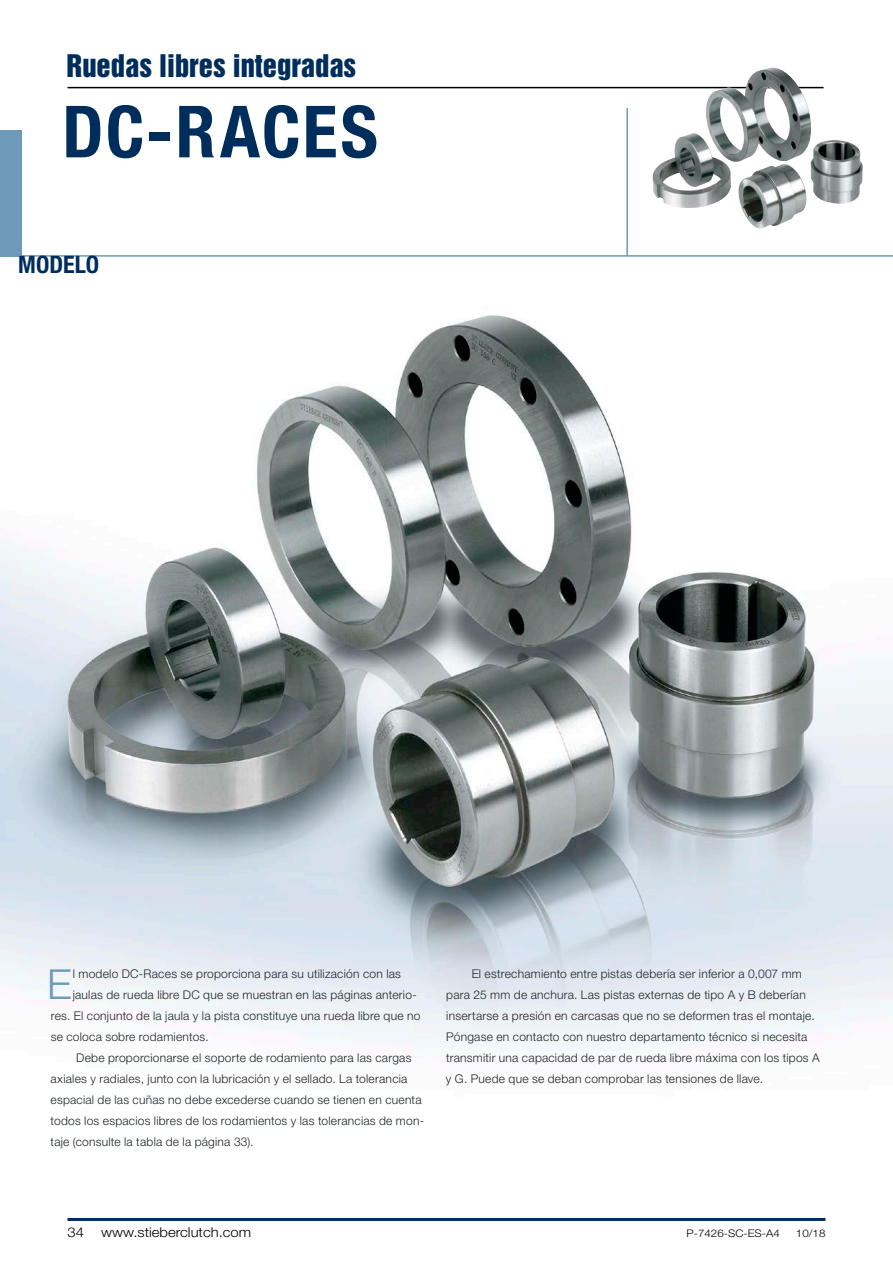
<style>
.page{position:relative;width:893px;height:1263px;background:#fff}
.page>*{position:absolute;margin:0;border:0;box-sizing:border-box;transform-origin:0 0}
.Headline_Big{font:700 condensed 72px "Helvetica Neue LT Std";letter-spacing:.03em;color:#002e5c}
.Fließtext_Initial{font:300 41.4px "Helvetica Neue LT Std";color:#6c9ab8}
.t1{font:28.5px "Helvetica Inserat LT Std";color:#002e5c}
.Headline_Blau{font:700 condensed 24px "Helvetica Neue LT Std";color:#002e5c}
.t2{font:300 13.5px "Helvetica Neue LT Std";color:#000;scale:1.1 1}
.Fließtext_Schwarz_Ei{font:300 12px/21px "Helvetica Neue LT Std";letter-spacing:.02em;color:#1f2427}
.Fließtext_Initial-2{font:300 12px "Helvetica Neue LT Std";letter-spacing:.02em;color:#1f2427}
.t3{font:300 10.5px "Helvetica Neue LT Std";color:#000;scale:1.1 1}
</style>
<div class="page">
<hr style="left:68px;top:87px;width:756px;height:1px;background:#000">
<hr style="left:626px;top:108px;width:2px;height:148px;background:#6c9ab8">
<hr style="left:0;top:255px;width:893px;height:2px;background:#6c9ab8">
<div style="left:0;top:130px;width:21px;height:126px;background:#6c9ab8"></div>
<img style="left:652px;top:68px;width:211px;height:161px">
<img style="left:1px;top:315px;width:892px;height:736px">
<hr style="left:68px;top:1218px;width:757px;height:3px;background:#002e5c">
<p class="t1" style="left:67px;top:49px;width:291px">Ruedas libres integradas</p>
<p class="Headline_Big" style="left:62px;top:88px;width:317px">DC-RACES</p>
<p class="Headline_Blau" style="left:18px;top:250px;width:82px">MODELO</p>
<p class="Fließtext_Initial" style="left:47px;top:959px;width:26px">E</p>
<p class="Fließtext_Initial-2" style="left:73px;top:966px;width:330px">l modelo DC-Races se proporciona para su utilización con las</p>
<p class="Fließtext_Initial-2" style="left:73px;top:987px;width:346px">jaulas de rueda libre DC que se muestran en las páginas anterio-</p>
<p class="Fließtext_Initial-2" style="left:51px;top:1008px;width:371px">res. El conjunto de la jaula y la pista constituye una rueda libre que no</p>
<p class="Fließtext_Initial-2" style="left:51px;top:1029px;width:160px">se coloca sobre rodamientos.</p>
<p class="Fließtext_Schwarz_Ei" style="left:50px;top:1047px;width:375px;text-indent:26px">Debe proporcionarse el soporte de rodamiento para las cargas axiales y radiales, junto con la lubricación y el sellado. La tolerancia espacial de las cuñas no debe excederse cuando se tienen en cuenta todos los espacios libres de los rodamientos y las tolerancias de mon&shy;taje (consulte la tabla de la página 33).</p>
<p class="Fließtext_Schwarz_Ei" style="left:446px;top:963px;width:375px;text-indent:26px">El estrechamiento entre pistas debería ser inferior a 0,007 mm para 25 mm de anchura. Las pistas externas de tipo A y B deberían insertarse a presión en carcasas que no se deformen tras el montaje.<br>Póngase en contacto con nuestro departamento técnico si necesita transmitir una capacidad de par de rueda libre máxima con los tipos A y G. Puede que se deban comprobar las tensiones de llave.</p>
<p class="t2" style="left:68px;top:1223px;width:17px">34</p>
<p class="t2" style="left:101px;top:1223px;width:138px">www.stieberclutch.com</p>
<p class="t3" style="left:687px;top:1226px;width:86px">P-7426-SC-ES-A4</p>
<p class="t3" style="left:796px;top:1226px;width:28px">10/18</p>
</div>
